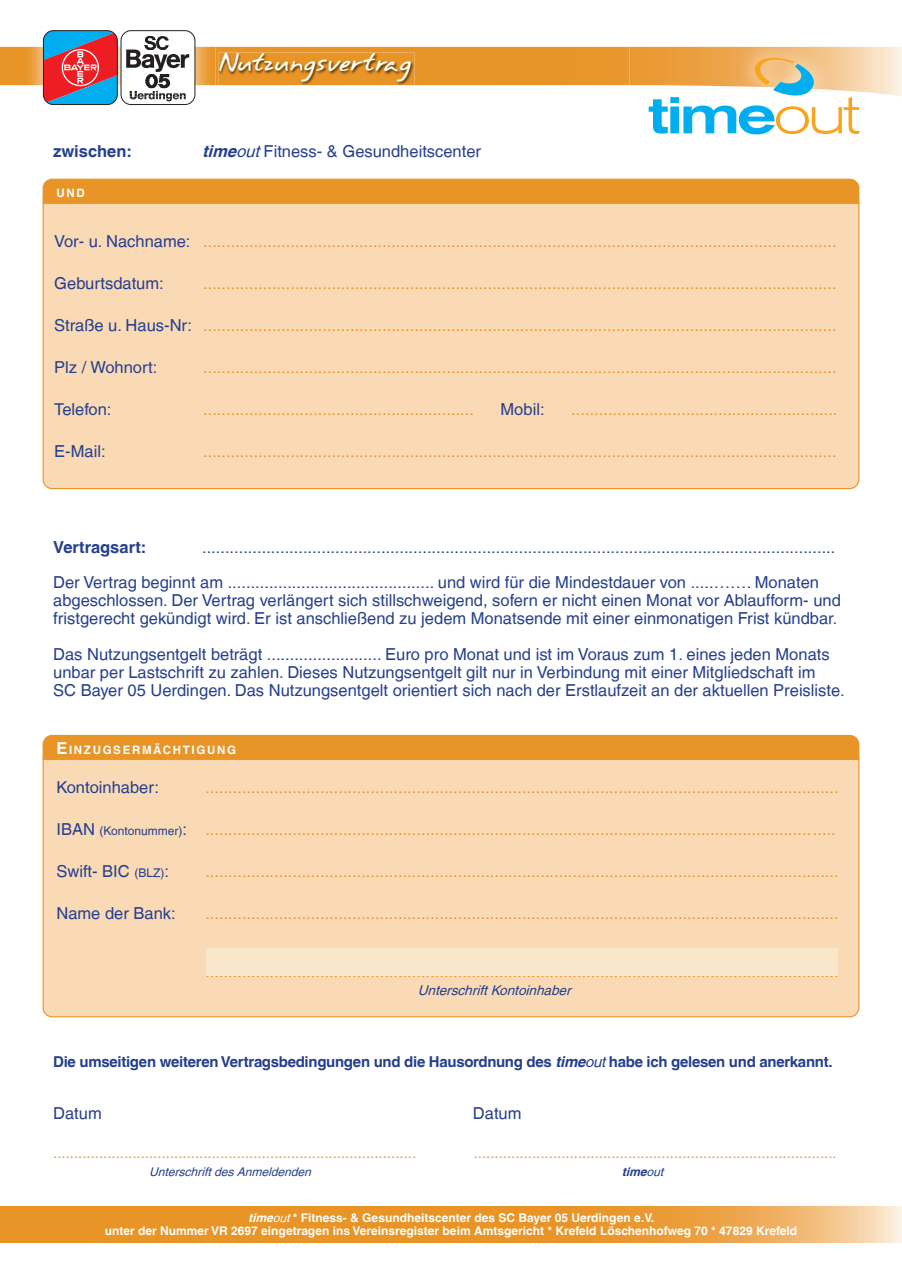
<style>
.page{position:relative;width:902px;height:1272px;background:#fff}
.page>*{position:absolute;margin:0;border:0;box-sizing:border-box;transform-origin:0 0}
.t1{font:21.75px "Annifont";letter-spacing:-.055em;color:#fff}
.t2{font:16.5px "Helvetica LT";color:#e89426}
.t3{font:16.5px/18px "Helvetica LT";color:#253f8e}
.t4{font:700 16.5px "Helvetica LT";color:#253f8e}
.t5{font:15px "Helvetica LT";color:#e89426}
.t6{font:700 15px "Helvetica LT";letter-spacing:-.02em;color:#253f8e}
.t7{font:italic 13.5px "Helvetica LT";color:#253f8e}
.t8{font:700 12px/13.5px "Helvetica LT";color:#fff;text-align:center}
.t9{font:italic 12px "Helvetica LT";color:#253f8e}
.t10{font:italic 700 12px "Helvetica LT";color:#253f8e}
.t11{font:700 11.55px "Helvetica LT";letter-spacing:.145em;color:#fff}
.s1{font-weight:700;font-style:italic}
.s2{font-style:italic}
.s3{color:#253f8e}
.s4{font-size:16.5px}
.s5{font-size:12px;color:#253f8e}
.s6{font-size:12px}
.s7{font-weight:400;font-style:italic}
.s8{font-weight:400}
</style>
<div class="page">
<svg style="left:42px;top:178px;width:817px;height:24px;background:#e8972c"></svg>
<div style="left:42px;top:202px;width:817px;height:287px;background:#f9dab5"></div>
<div style="left:42px;top:734px;width:817px;height:24px;background:#e89426"></div>
<div style="left:42px;top:758px;width:817px;height:259px;background:#f9dab5"></div>
<div style="left:206px;top:948px;width:632px;height:27px;background:#fae6cb"></div>
<svg style="left:0;top:1206px;width:901px;height:36px;background:#ea9d3b"></svg>
<svg style="left:0;top:31px;width:901px;height:103px"></svg>
<h1 class="t1" style="left:218px;top:44px;width:195px">Nutzungsvertrag</h1>
<p class="t4" style="left:53px;top:141px;width:80px">zwischen:</p>
<p class="t3" style="left:202px;top:142px;width:280px"><span class="s1">time</span><span class="s2">out</span>Fitness- &amp; Gesundheitscenter</p>
<p class="t11" style="left:56px;top:186px;width:30px">UND</p>
<p class="t2" style="left:54px;top:231px;width:783px"><span class="s3">Vor- u. Nachname:</span> ..........................................................................................................................................</p>
<p class="t3" style="left:54px;top:274px;width:111px">Geburtsdatum:</p>
<p class="t2" style="left:203px;top:273px;width:635px">..........................................................................................................................................</p>
<p class="t2" style="left:54px;top:315px;width:783px"><span class="s3">Straße u. Haus-Nr:</span> ..........................................................................................................................................</p>
<p class="t3" style="left:54px;top:358px;width:105px">Plz / Wohnort:</p>
<p class="t2" style="left:203px;top:357px;width:635px">..........................................................................................................................................</p>
<p class="t3" style="left:54px;top:400px;width:59px">Telefon:</p>
<p class="t2" style="left:203px;top:399px;width:272px">...........................................................</p>
<p class="t3" style="left:500px;top:400px;width:46px">Mobil:</p>
<p class="t2" style="left:571px;top:399px;width:268px">..........................................................</p>
<p class="t3" style="left:54px;top:442px;width:53px">E-Mail:</p>
<p class="t2" style="left:203px;top:441px;width:635px">..........................................................................................................................................</p>
<p class="t4" style="left:53px;top:537px;width:95px">Vertragsart:</p>
<p class="t3" style="left:53px;top:530px;width:783px;line-height:34.5px;text-indent:149px">..........................................................................................................................................<br>Der Vertrag beginnt am ............................................. und wird für die Mindestdauer von .....……. Monaten</p>
<p class="t3" style="left:53px;top:590px;width:789px">abgeschlossen. Der Vertrag verlängert sich stillschweigend, sofern er nicht einen Monat vor Ablaufform- und fristgerecht gekündigt wird. Er ist anschließend zu jedem Monatsende mit einer einmonatigen Frist kündbar.</p>
<p class="t3" style="left:53px;top:644px;width:792px">Das Nutzungsentgelt beträgt ......................... Euro pro Monat und ist im Voraus zum 1. eines jeden Monats unbar per Lastschrift zu zahlen. Dieses Nutzungsentgelt gilt nur in Verbindung mit einer Mitgliedschaft im<br>SC Bayer 05 Uerdingen. Das Nutzungsentgelt orientiert sich nach der Erstlaufzeit an der aktuellen Preisliste.</p>
<p class="t11" style="left:56px;top:742px;width:181px"><span class="s4">E</span>INZUGSERMÄCHTIGUNG</p>
<p class="t3" style="left:56px;top:777px;width:104px">Kontoinhaber:</p>
<p class="t2" style="left:205px;top:777px;width:635px">..........................................................................................................................................</p>
<p class="t2" style="left:56px;top:819px;width:780px"><span class="s3">IBAN</span> <span class="s5">(Kontonummer)</span><span class="s3">:</span> .................................................................................................................................... .....</p>
<p class="t3" style="left:56px;top:861px;width:114px">Swift- BIC <span class="s6">(BLZ)</span>:</p>
<p class="t2" style="left:205px;top:861px;width:635px">..........................................................................................................................................</p>
<p class="t3" style="left:56px;top:903px;width:121px">Name der Bank:</p>
<p class="t2" style="left:205px;top:903px;width:635px">..........................................................................................................................................</p>
<p class="t2" style="left:205px;top:961px;width:635px">..........................................................................................................................................</p>
<p class="t7" style="left:418px;top:982px;width:158px">UnterschriftKontoinhaber</p>
<p class="t6" style="left:53px;top:1052px;width:780px">Die umseitigen weiteren Vertragsbedingungen und die Hausordnung des <span class="s2">time</span><span class="s7">out</span>habe ich gelesen und anerkannt.</p>
<p class="t3" style="left:53px;top:1103px;width:50px">Datum</p>
<p class="t3" style="left:473px;top:1103px;width:50px">Datum</p>
<p class="t5" style="left:53px;top:1143px;width:364px">.......................................................................................</p>
<p class="t5" style="left:473px;top:1143px;width:364px">.......................................................................................</p>
<p class="t9" style="left:149px;top:1164px;width:167px">UnterschriftdesAnmeldenden</p>
<p class="t10" style="left:621px;top:1163px;width:47px">time<span class="s8">out</span></p>
<p class="t8" style="left:105px;top:1210px;width:694px"><span class="s2">time</span><span class="s7">out</span>* Fitness- &amp; Gesundheitscenter des SC Bayer 05 Uerdingen e.V.<br>unter der Nummer VR 2697 eingetragen ins Vereinsregister beim Amtsgericht * Krefeld Löschenhofweg 70 * 47829 Krefeld</p>
</div>
